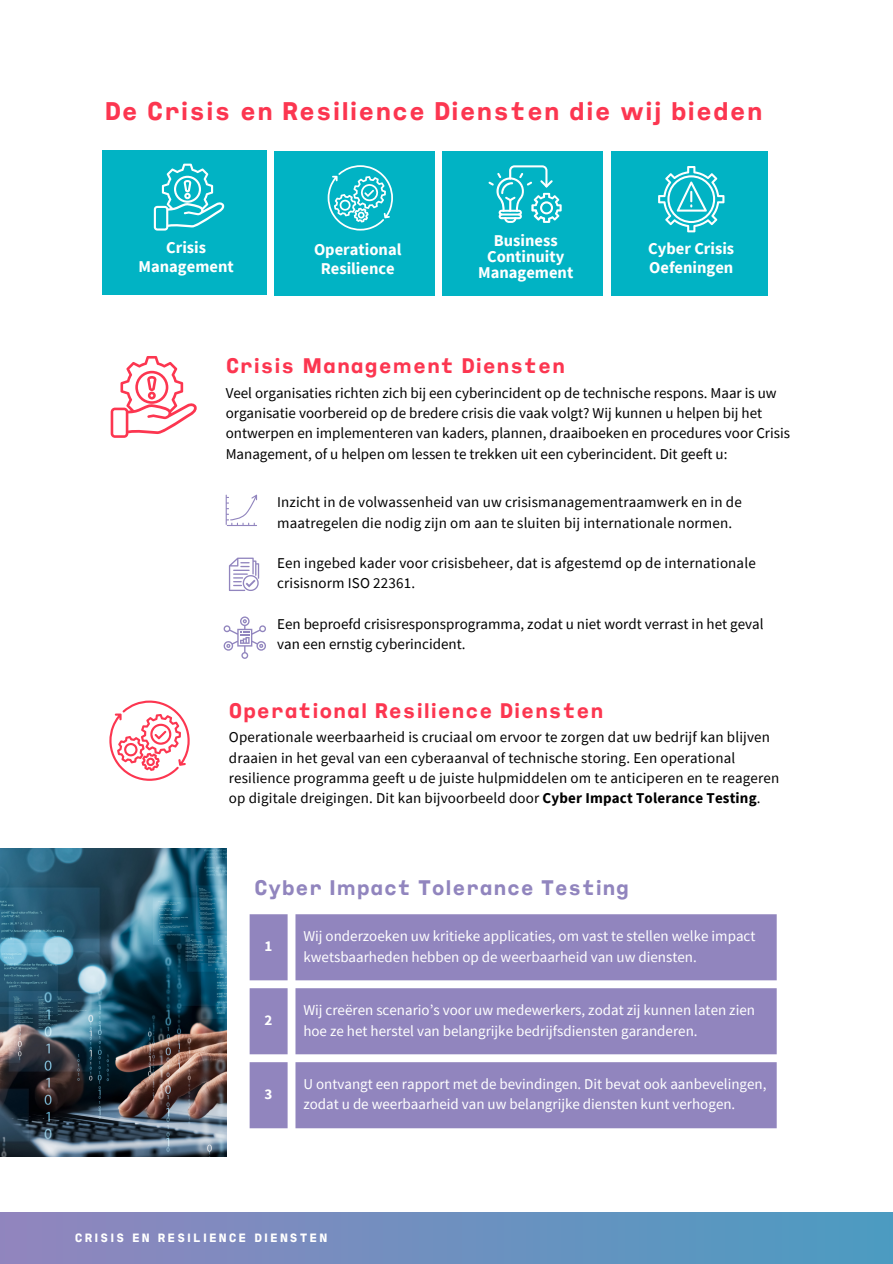
<style>
.page{position:relative;width:893px;height:1264px;background:#fff}
.page>*{position:absolute;margin:0;border:0;box-sizing:border-box;transform-origin:0 0}
.t1{font:700 expanded 25.5px "Bureau Veritas";letter-spacing:.01em;color:#fc3650}
.t2{font:700 expanded 21px "Bureau Veritas";letter-spacing:.01em;color:#fc3650}
.t3{font:700 expanded 21px "Bureau Veritas";color:#9185be}
.t4{font:700 16.5px/19.2px "Source Sans Pro";color:#fff;text-align:center}
.t5{font:15px/20.2px "Source Sans Pro";letter-spacing:.01em;color:#000}
.t6{font:15px/20.2px "Source Sans Pro";color:#fff}
.t7{font:700 15px "Source Sans Pro";color:#fff}
.t8{font:700 expanded 12px "Bureau Veritas";letter-spacing:.17em;color:#fff}
.s1{font-weight:700}
</style>
<div class="page">
<svg style="left:229px;top:557px;width:30px;height:34px"></svg>
<div style="left:102px;top:151px;width:164px;height:144px;background:#01b3c4"></div>
<div style="left:274px;top:151px;width:160px;height:144px;background:#01b3c4"></div>
<div style="left:442px;top:151px;width:161px;height:144px;background:#01b3c4"></div>
<div style="left:611px;top:151px;width:156px;height:144px;background:#01b3c4"></div>
<div style="left:6px;top:1212px;width:886px;height:51px;background:linear-gradient(to right,#9185be,#4b9bc1)"></div>
<svg style="left:488px;top:165px;width:73px;height:58px"></svg>
<svg style="left:658px;top:166px;width:66px;height:66px"></svg>
<img style="left:0;top:848px;width:226px;height:307px">
<svg style="left:154px;top:164px;width:71px;height:66px"></svg>
<svg style="left:327px;top:165px;width:66px;height:65px"></svg>
<svg style="left:111px;top:356px;width:86px;height:82px"></svg>
<svg style="left:109px;top:700px;width:80px;height:80px"></svg>
<svg style="left:223px;top:616px;width:43px;height:43px"></svg>
<svg style="left:249px;top:914px;width:527px;height:214px;background:#9a8fc3"></svg>
<svg style="left:226px;top:494px;width:31px;height:32px"></svg>
<h4 class="t1" style="left:105px;top:102px;width:659px">De Crisis en Resilience Diensten die wij bieden</h4>
<h4 class="t4" style="left:139px;top:238px;width:97px">Crisis<br>Management</h4>
<h4 class="t4" style="left:314px;top:239px;width:89px">Operational<br>Resilience</h4>
<p class="t4" style="left:478px;top:232px;width:97px;line-height:15.8px">Business<br>Continuity<br>Management</p>
<h4 class="t4" style="left:648px;top:239px;width:87px;text-align:left">Cyber Crisis<br>Oefeningen</h4>
<p class="t2" style="left:226px;top:358px;width:341px">Crisis Management Diensten</p>
<p class="t5" style="left:226px;top:382px;width:566px">Veel organisaties richten zich bij een cyberincident op de technische respons. Maar is uw organisatie voorbereid op de bredere crisis die vaak volgt? Wij kunnen u helpen bij het ontwerpen en implementeren van kaders, plannen, draaiboeken en procedures voor Crisis Management, of u helpen om lessen te trekken uit een cyberincident. Dit geeft u:</p>
<p class="t5" style="left:277px;top:492px;width:466px">Inzicht in de volwassenheid van uw crisismanagementraamwerk en in de maatregelen die nodig zijn om aan te sluiten bij internationale normen.</p>
<p class="t5" style="left:277px;top:552px;width:480px">Een ingebed kader voor crisisbeheer, dat is afgestemd op de internationale crisisnorm ISO 22361.</p>
<h4 class="t5" style="left:277px;top:613px;width:488px">Een beproefd crisisresponsprogramma, zodat u niet wordt verrast in het geval van een ernstig cyberincident.</h4>
<p class="t2" style="left:229px;top:703px;width:376px">Operational Resilience Diensten</p>
<p class="t5" style="left:229px;top:727px;width:551px">Operationale weerbaarheid is cruciaal om ervoor te zorgen dat uw bedrijf kan blijven draaien in het geval van een cyberaanval of technische storing. Een operational resilience programma geeft u de juiste hulpmiddelen om te anticiperen en te reageren op digitale dreigingen. Dit kan bijvoorbeeld door <span class="s1">Cyber Impact Tolerance Testing</span>.</p>
<h3 class="t3" style="left:254px;top:880px;width:377px">Cyber Impact Tolerance Testing</h3>
<p class="t7" style="left:264px;top:936px;width:9px">1</p>
<p class="t6" style="left:303px;top:925px;width:453px">Wij onderzoeken uw kritieke applicaties, om vast te stellen welke impact kwetsbaarheden hebben op de weerbaarheid van uw diensten.</p>
<h3 class="t7" style="left:264px;top:1010px;width:9px">2</h3>
<p class="t6" style="left:303px;top:999px;width:453px">Wij creëren scenario’s voor uw medewerkers, zodat zij kunnen laten zien hoe ze het herstel van belangrijke bedrijfsdiensten garanderen.</p>
<h3 class="t7" style="left:264px;top:1084px;width:9px">3</h3>
<p class="t6" style="left:303px;top:1073px;width:464px">U ontvangt een rapport met de bevindingen. Dit bevat ook aanbevelingen, zodat u de weerbaarheid van uw belangrijke diensten kunt verhogen.</p>
<p class="t8" style="left:75px;top:1233px;width:254px">CRISIS EN RESILIENCE DIENSTEN</p>
<h1 class="t8" style="left:103px;top:1233px;width:116px">NIS2 DIENSTEN</h1>
</div>
